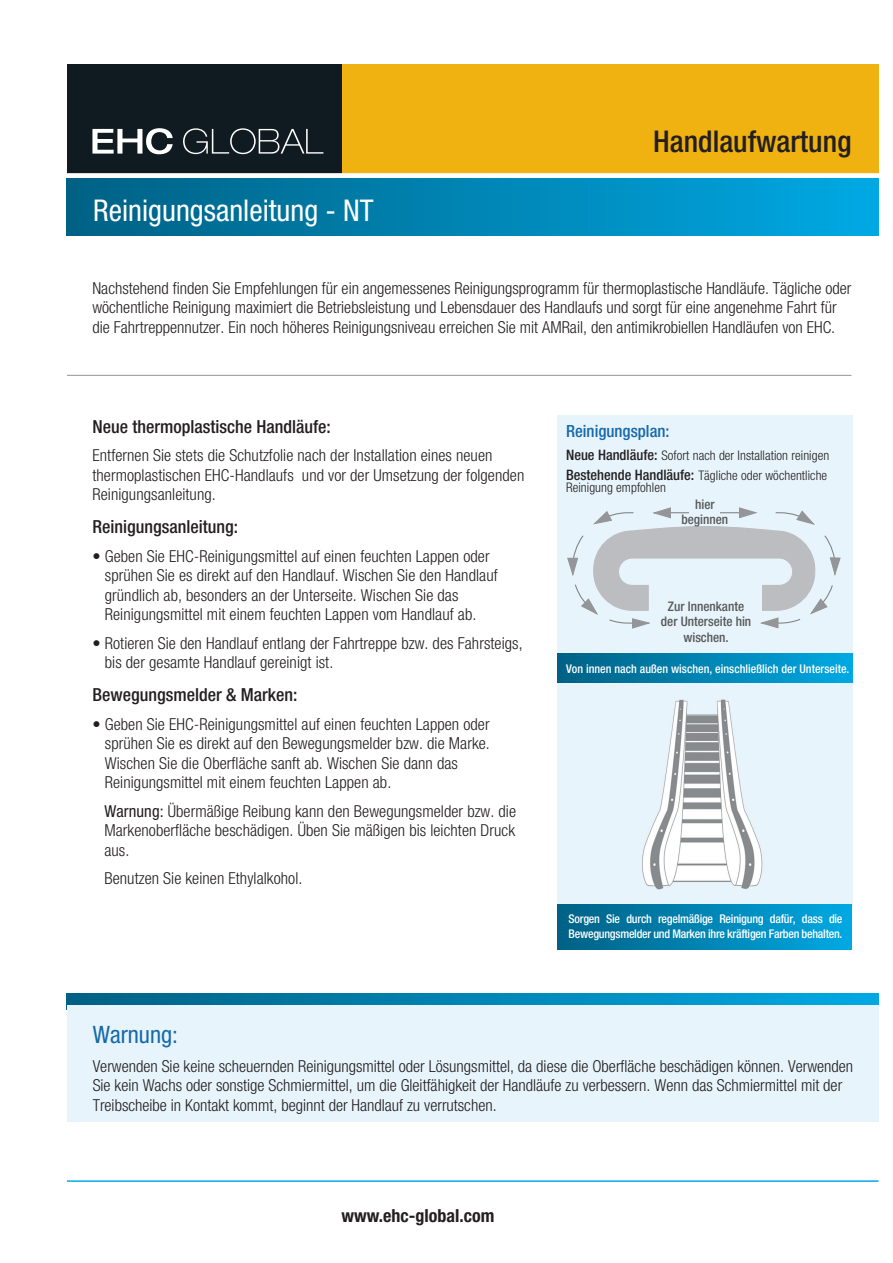
<style>
.page{position:relative;width:893px;height:1263px;background:#fff}
.page>*{position:absolute;margin:0;border:0;box-sizing:border-box;transform-origin:0 0}
.t1{font:condensed 30px "Helvetica Neue";color:#fff}
.t2{font:500 condensed 30px "Helvetica Neue";color:#231f20}
.t3{font:condensed 24px "Helvetica Neue";color:#1669ab}
.t4{font:500 condensed 18px "Helvetica Neue";color:#231f20}
.t5{font:700 condensed 18px "Helvetica Neue LT Std";color:#231f20}
.t6{font:500 condensed 16.8px "Helvetica Neue";color:#1669ab}
.body{font:300 condensed 16.5px/19.5px "Helvetica Neue";letter-spacing:.005em;color:#231f20}
.body-2{font:300 condensed 13.2px/12px "Helvetica Neue";letter-spacing:.005em;color:#231f20}
.t7{font:500 condensed 13.2px/15.6px "Helvetica Neue";color:#57585a;text-align:center}
.block_sub_title{font:300 condensed 13.2px "Helvetica Neue";letter-spacing:.005em;color:#231f20}
.t8{font:500 condensed 12px/15px "Helvetica Neue";letter-spacing:-.02em;color:#fff}
.t9{font:500 condensed 12px "Helvetica Neue";color:#fff}
.s1{font-weight:400}
.s2{font-weight:500;font-size:14.4px}
</style>
<div class="page">
<hr style="left:67px;top:1180px;width:811px;height:2px;background:#00aae5">
<div style="left:67px;top:177px;width:811px;height:58px;background:linear-gradient(to right,#006184,#00a9e3)"></div>
<div style="left:257px;top:64px;width:621px;height:110px;background:#efb211"></div>
<div style="left:67px;top:64px;width:275px;height:110px;background:#101a21"></div>
<svg style="left:92px;top:128px;width:81px;height:26px"></svg>
<svg style="left:183px;top:128px;width:140px;height:26px"></svg>
<svg style="left:67px;top:994px;width:811px;height:11px;background:#0084b3"></svg>
<div style="left:67px;top:1005px;width:811px;height:117px;background:#e7f4fb"></div>
<div style="left:0;top:173px;width:893px;height:5px;background:#fff"></div>
<div style="left:557px;top:640px;width:295px;height:267px;background:#e7f4fb"></div>
<img style="left:603px;top:682px;width:198px;height:208px">
<hr style="left:67px;top:375px;width:784px;height:1px;background:#939598">
<div style="left:557px;top:415px;width:295px;height:267px;background:#e7f4fb"></div>
<div style="left:557px;top:654px;width:295px;height:28px;background:linear-gradient(to right,#006184,#00a8e3)"></div>
<svg style="left:567px;top:507px;width:274px;height:122px"></svg>
<div style="left:689px;top:486px;width:31px;height:39px;background:#e7f4fb"></div>
<div style="left:557px;top:904px;width:294px;height:45px;background:linear-gradient(to right,#006185,#00a8e2)"></div>
<p class="t1" style="left:93px;top:193px;width:282px">Reinigungsanleitung - NT</p>
<p class="t2" style="left:653px;top:124px;width:200px">Handlaufwartung</p>
<p class="body" style="left:92px;top:278px;width:760px">Nachstehend finden Sie Empfehlungen für ein angemessenes Reinigungsprogramm für thermoplastische Handläufe. Tägliche oder wöchentliche Reinigung maximiert die Betriebsleistung und Lebensdauer des Handlaufs und sorgt für eine angenehme Fahrt für die Fahrtreppennutzer. Ein noch höheres Reinigungsniveau erreichen Sie mit AMRail, den antimikrobiellen Handläufen von EHC.</p>
<p class="t4" style="left:92px;top:416px;width:240px">Neue thermoplastische Handläufe:</p>
<p class="body" style="left:92px;top:445px;width:433px">Entfernen Sie stets die Schutzfolie nach der Installation eines neuen thermoplastischen EHC-Handlaufs und vor der Umsetzung der folgenden<br>Reinigungsanleitung.</p>
<p class="t4" style="left:92px;top:516px;width:147px">Reinigungsanleitung:</p>
<p class="body" style="left:105px;top:546px;width:394px;text-indent:-12px">• Geben Sie EHC-Reinigungsmittel auf einen feuchten Lappen oder sprühen Sie es direkt auf den Handlauf. Wischen Sie den Handlauf gründlich ab, besonders an der Unterseite. Wischen Sie das Reinigungsmittel mit einem feuchten Lappen vom Handlauf ab.</p>
<p class="body" style="left:105px;top:633px;width:419px;text-indent:-12px">• Rotieren Sie den Handlauf entlang der Fahrtreppe bzw. des Fahrsteigs, bis der gesamte Handlauf gereinigt ist.</p>
<p class="t4" style="left:92px;top:684px;width:206px">Bewegungsmelder &amp; Marken:</p>
<p class="body" style="left:105px;top:714px;width:387px;text-indent:-12px">• Geben Sie EHC-Reinigungsmittel auf einen feuchten Lappen oder sprühen Sie es direkt auf den Bewegungsmelder bzw. die Marke.<br>Wischen Sie die Oberfläche sanft ab. Wischen Sie dann das Reinigungsmittel mit einem feuchten Lappen ab.</p>
<p class="body" style="left:104px;top:801px;width:413px;text-align:justify"><span class="s1">Warnung:</span> Übermäßige Reibung kann den Bewegungsmelder bzw. die Markenoberfläche beschädigen. Üben Sie mäßigen bis leichten Druck aus.</p>
<p class="body" style="left:104px;top:868px;width:199px">Benutzen Sie keinen Ethylalkohol.</p>
<p class="t6" style="left:566px;top:421px;width:105px">Reinigungsplan:</p>
<p class="block_sub_title" style="left:566px;top:448px;width:265px"><span class="s2">Neue Handläufe:</span> Sofort nach der Installation reinigen</p>
<p class="body-2" style="left:566px;top:469px;width:263px"><span class="s2">Bestehende Handläufe:</span> Tägliche oder wöchentliche<br>Reinigung empfohlen</p>
<p class="t7" style="left:695px;top:497px;width:21px">hier</p>
<p class="t7" style="left:681px;top:511px;width:48px">beginnen</p>
<p class="t7" style="left:661px;top:598px;width:92px">Zur Innenkante der Unterseite hin wischen.</p>
<p class="t9" style="left:566px;top:661px;width:285px">Von innen nach außen wischen, einschließlich der Unterseite.</p>
<p class="t8" style="left:568px;top:911px;width:275px">Sorgen Sie durch regelmäßige Reinigung dafür, dass die<br>Bewegungsmelder und Marken ihre kräftigen Farben behalten.</p>
<p class="t3" style="left:93px;top:1021px;width:87px">Warnung:</p>
<p class="body" style="left:93px;top:1056px;width:762px">Verwenden Sie keine scheuernden Reinigungsmittel oder Lösungsmittel, da diese die Oberfläche beschädigen können. Verwenden<br>Sie kein Wachs oder sonstige Schmiermittel, um die Gleitfähigkeit der Handläufe zu verbessern. Wenn das Schmiermittel mit der<br>Treibscheibe in Kontakt kommt, beginnt der Handlauf zu verrutschen.</p>
<p class="t5" style="left:341px;top:1204px;width:154px">www.ehc-global.com</p>
</div>
